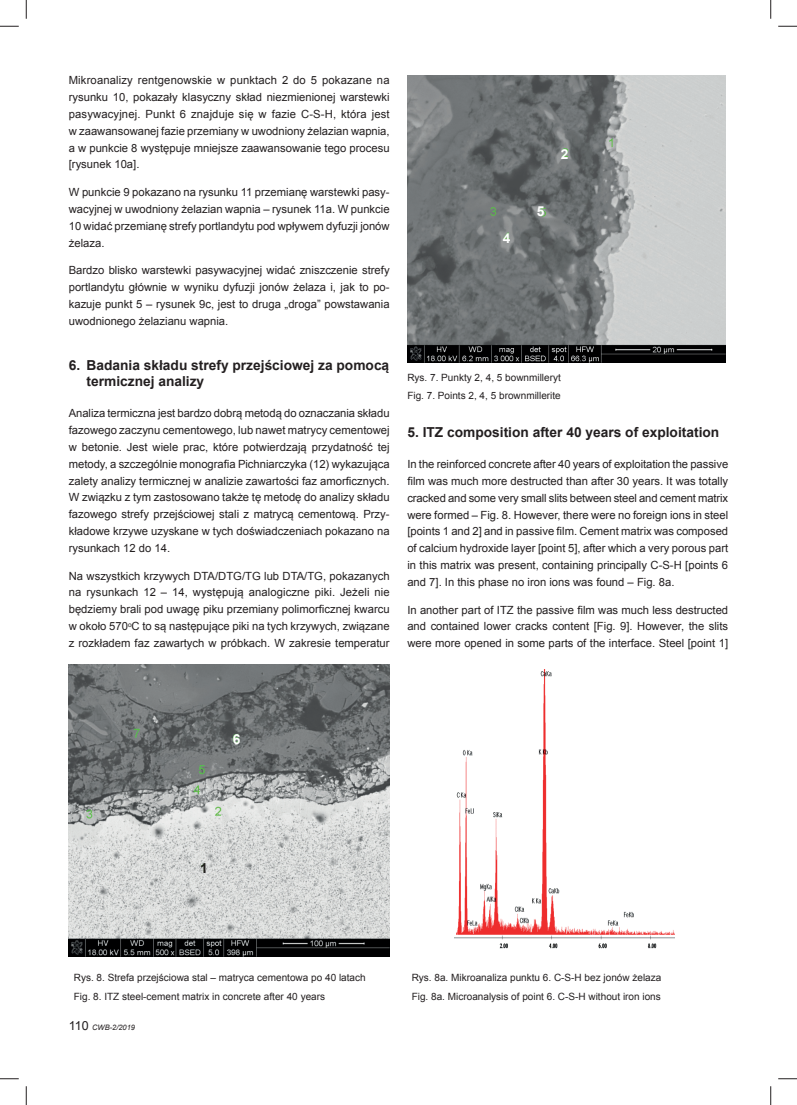
<style>
.page{position:relative;width:797px;height:1105px;background:#fff}
.page>*{position:absolute;margin:0;border:0;box-sizing:border-box;transform-origin:0 0}
.t1{font:700 13.75px/16.5px "Arial";color:#231f20}
.t2{font:700 13.75px "Arial";color:#fff}
.t3{font:11.25px/16.9px "Arial";color:#231f20;text-align:justify}
.t4{font:10px/18.5px "Arial";color:#231f20}
.t5{font:italic 7.5px "Arial";color:#231f20}
.s1{font-style:normal;font-size:12.5px}
</style>
<div class="page">
<img style="left:69px;top:664px;width:320px;height:293px">
<img style="left:454px;top:669px;width:220px;height:280px">
<img style="left:407px;top:76px;width:318px;height:286px">
<svg style="left:0;top:25px;width:19px;height:2px"></svg>
<svg style="left:778px;top:25px;width:19px;height:2px"></svg>
<svg style="left:0;top:1078px;width:19px;height:1px"></svg>
<svg style="left:778px;top:1078px;width:19px;height:1px"></svg>
<svg style="left:25px;top:0;width:2px;height:19px"></svg>
<svg style="left:25px;top:1086px;width:2px;height:19px"></svg>
<svg style="left:770px;top:0;width:1px;height:19px"></svg>
<svg style="left:770px;top:1086px;width:1px;height:19px"></svg>
<p class="t3" style="left:69px;top:72px;width:322px">Mikroanalizy rentgenowskie w punktach 2 do 5 pokazane na rysunku 10, pokazały klasyczny skład niezmienionej warstewki pasywacyjnej. Punkt 6 znajduje się w fazie C-S-H, która jest w zaawansowanej fazie przemiany w uwodniony żelazian wapnia, a w punkcie 8 występuje mniejsze zaawansowanie tego procesu [rysunek 10a].</p>
<p class="t3" style="left:69px;top:184px;width:322px">W punkcie 9 pokazano na rysunku 11 przemianę warstewki pasy&shy;wacyjnej w uwodniony żelazian wapnia – rysunek 11a. W punkcie 10 widać przemianę strefy portlandytu pod wpływem dyfuzji jonów żelaza.</p>
<p class="t3" style="left:69px;top:262px;width:322px">Bardzo blisko warstewki pasywacyjnej widać zniszczenie strefy portlandytu głównie w wyniku dyfuzji jonów żelaza i, jak to po&shy;kazuje punkt 5 – rysunek 9c, jest to druga „droga” powstawania uwodnionego żelazianu wapnia.</p>
<p class="t1" style="left:86px;top:356px;width:304px;text-indent:-18px">6. Badania składu strefy przejściowej za pomocą termicznej analizy</p>
<p class="t3" style="left:69px;top:405px;width:322px">Analiza termiczna jest bardzo dobrą metodą do oznaczania składu fazowego zaczynu cementowego, lub nawet matrycy cementowej w betonie. Jest wiele prac, które potwierdzają przydatność tej metody, a szczególnie monografia Pichniarczyka (12) wykazująca zalety analizy termicznej w analizie zawartości faz amorficznych.<br>W związku z tym zastosowano także tę metodę do analizy składu fazowego strefy przejściowej stali z matrycą cementową. Przy&shy;kładowe krzywe uzyskane w tych doświadczeniach pokazano na rysunkach 12 do 14.</p>
<p class="t3" style="left:69px;top:567px;width:322px">Na wszystkich krzywych DTA/DTG/TG lub DTA/TG, pokazanych na rysunkach 12 – 14, występują analogiczne piki. Jeżeli nie będziemy brali pod uwagę piku przemiany polimorficznej kwarcu w około 570<sup>o</sup>C to są następujące piki na tych krzywych, związane z rozkładem faz zawartych w próbkach. W zakresie temperatur</p>
<p class="t2" style="left:502px;top:230px;width:9px">4</p>
<p class="t2" style="left:560px;top:146px;width:9px">2</p>
<p class="t2" style="left:537px;top:204px;width:9px">5</p>
<p class="t4" style="left:407px;top:368px;width:155px">Rys. 7. Punkty 2, 4, 5 bownmilleryt<br>Fig. 7. Points 2, 4, 5 brownmillerite</p>
<p class="t1" style="left:407px;top:424px;width:313px">5. ITZ composition after 40 years of exploitation</p>
<p class="t3" style="left:407px;top:455px;width:322px">In the reinforced concrete after 40 years of exploitation the passive film was much more destructed than after 30 years. It was totally cracked and some very small slits between steel and cement matrix were formed – Fig. 8. However, there were no foreign ions in steel [points 1 and 2] and in passive film. Cement matrix was composed of calcium hydroxide layer [point 5], after which a very porous part in this matrix was present, containing principally C-S-H [points 6 and 7]. In this phase no iron ions was found – Fig. 8a.</p>
<p class="t3" style="left:407px;top:601px;width:322px">In another part of ITZ the passive film was much less destructed and contained lower cracks content [Fig. 9]. However, the slits were more opened in some parts of the interface. Steel [point 1]</p>
<p class="t2" style="left:233px;top:732px;width:9px">6</p>
<p class="t1" style="left:200px;top:860px;width:9px">1</p>
<p class="t4" style="left:74px;top:968px;width:293px">Rys. 8. Strefa przejściowa stal – matryca cementowa po 40 latach<br>Fig. 8. ITZ steel-cement matrix in concrete after 40 years</p>
<p class="t4" style="left:412px;top:968px;width:251px">Rys. 8a. Mikroanaliza punktu 6. C-S-H bez jonów żelaza<br>Fig. 8a. Microanalysis of point 6. C-S-H without iron ions</p>
<p class="t5" style="left:69px;top:1023px;width:68px"><span class="s1">110</span> CWB-2/2019</p>
</div>
